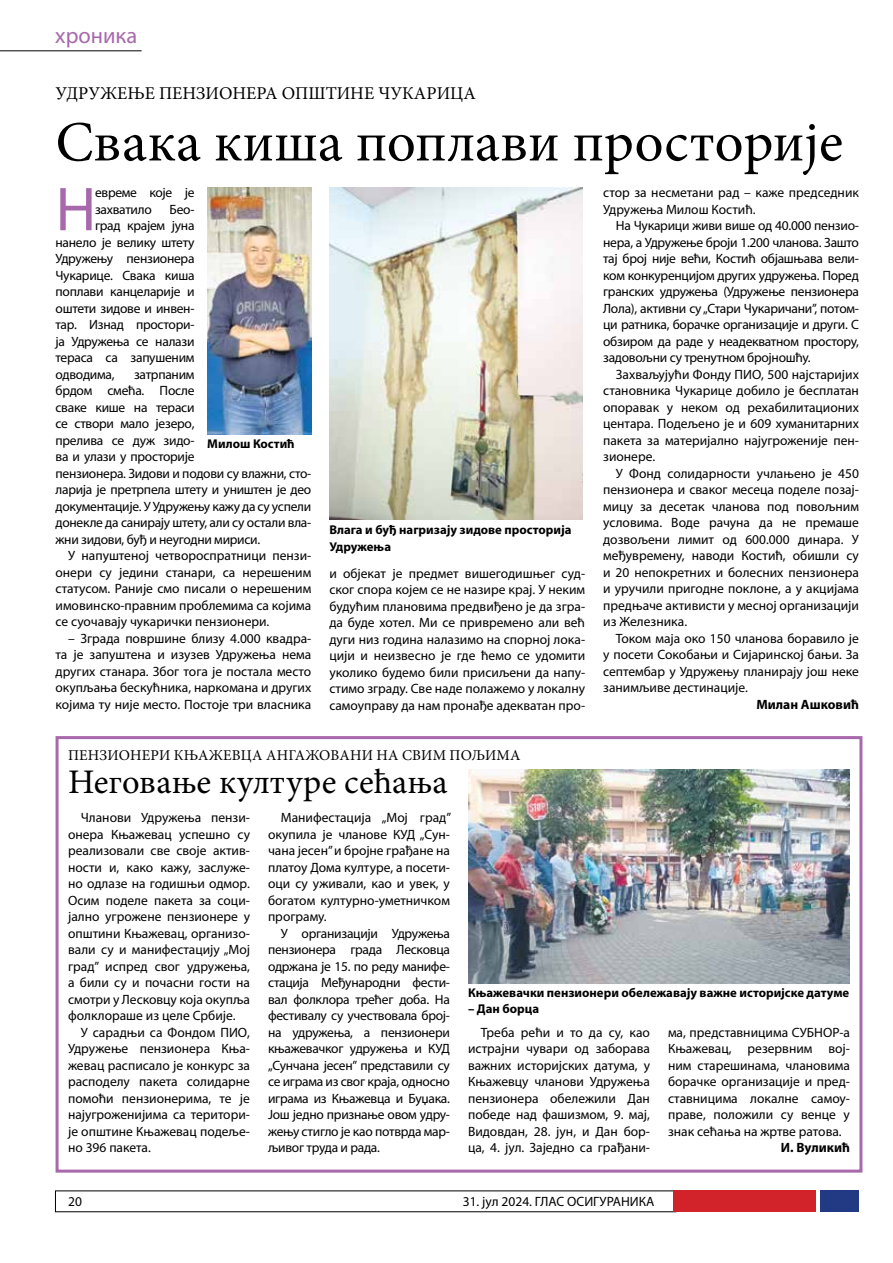
<style>
.page{position:relative;width:893px;height:1263px;background:#fff}
.page>*{position:absolute;margin:0;border:0;box-sizing:border-box;transform-origin:0 0}
.t1{font:62.4px "Myriad Pro";color:#a769ab}
.t2{font:57px "Minion Pro";color:#000}
.t3{font:34.5px "Minion Pro";letter-spacing:.005em;color:#000}
.t4{font:22.5px "Myriad Pro";color:#a769ab}
.t5{font:18px "Minion Pro";color:#000}
.t6{font:15px "Minion Pro";letter-spacing:.01em;color:#000}
.t7{font:13.5px/16.5px "Myriad Pro";letter-spacing:-.005em;color:#000;text-align:justify}
.t8{font:700 13.5px "Myriad Pro";color:#000}
.t9{font:700 12.75px/16.5px "Myriad Pro";color:#000}
</style>
<div class="page">
<div style="left:821px;top:1191px;width:38px;height:21px;background:#223983"></div>
<div style="left:673px;top:1191px;width:143px;height:21px;background:#d2232a"></div>
<hr style="left:0;top:51px;width:142px;height:1px;background:#000">
<img style="left:207px;top:187px;width:104px;height:247px">
<img style="left:329px;top:187px;width:254px;height:332px">
<div style="left:56px;top:736px;width:806px;height:436px;background:#fff;border:3px solid #a769ab"></div>
<img style="left:468px;top:770px;width:382px;height:213px">
<h3 class="t4" style="left:55px;top:22px;width:84px">хроника</h3>
<h3 class="t5" style="left:56px;top:81px;width:422px">УДРУЖЕЊЕ ПЕНЗИОНЕРА ОПШТИНЕ ЧУКАРИЦА</h3>
<h2 class="t2" style="left:56px;top:104px;width:789px">Свака киша поплави просторије</h2>
<h1 class="t1" style="left:56px;top:171px;width:42px">Н</h1>
<p class="t7" style="left:95px;top:184px;width:101px">евреме које је захватило</p>
<p class="t7" style="left:170px;top:201px;width:26px">Бео-</p>
<p class="t7" style="left:95px;top:217px;width:101px">град крајем јуна</p>
<p class="t7" style="left:56px;top:234px;width:140px">нанело је велику штету</p>
<p class="t7" style="left:56px;top:250px;width:140px">Удружењу пензионера</p>
<p class="t7" style="left:56px;top:267px;width:140px">Чукарице. Свака киша</p>
<p class="t7" style="left:56px;top:283px;width:140px">поплави канцеларије и</p>
<p class="t7" style="left:56px;top:300px;width:140px">оштети зидове и инвен-</p>
<p class="t7" style="left:56px;top:316px;width:140px">тар. Изнад простори-</p>
<p class="t7" style="left:56px;top:333px;width:140px">ја Удружења се налази</p>
<p class="t7" style="left:56px;top:349px;width:140px">тераса са запушеним</p>
<p class="t7" style="left:56px;top:366px;width:60px">одводима,</p>
<p class="t7" style="left:56px;top:366px;width:257px;text-align:left;text-indent:78px">затрпаним<br>брдом смећа. После<br>сваке кише на тераси<br>се створи мало језеро,<br>прелива се дуж зидо-<br>ва и улази у просторије<br>пензионера. Зидови и подови су влажни, сто&shy;ларија је претрпела штету и уништен је део документације. У Удружењу кажу да су успели донекле да санирају штету, али су остали вла&shy;жни зидови, буђ и неугодни мириси.</p>
<p class="t7" style="left:56px;top:547px;width:257px;text-indent:13px">У напуштеној четвороспратници пензи&shy;онери су једини станари, са нерешеним статусом. Раније смо писали о нерешеним имовинско-правним проблемима са којима се суочавају чукарички пензионери.</p>
<p class="t7" style="left:56px;top:630px;width:257px;text-indent:13px">– Зграда површине близу 4.000 квадра&shy;та је запуштена и изузев Удружења нема других станара. Због тога је постала место окупљања бескућника, наркомана и других којима ту није место. Постоје три власника</p>
<p class="t9" style="left:207px;top:435px;width:89px">Милош Костић</p>
<p class="t9" style="left:329px;top:521px;width:244px">Влага и буђ нагризају зидове просторија<br>Удружења</p>
<p class="t7" style="left:329px;top:565px;width:257px">и објекат је предмет вишегодишњег суд&shy;ског спора којем се не назире крај. У неким будућим плановима предвиђено је да згра&shy;да буде хотел. Ми се привремено али већ дуги низ година налазимо на спорној лока&shy;цији и неизвесно је где ћемо се удомити уколико будемо били присиљени да напу&shy;стимо зграду. Све наде полажемо у локалну самоуправу да нам пронађе адекватан про-</p>
<p class="t6" style="left:68px;top:745px;width:454px">ПЕНЗИОНЕРИ КЊАЖЕВЦА АНГАЖОВАНИ НА СВИМ ПОЉИМА</p>
<h3 class="t3" style="left:68px;top:759px;width:381px">Неговање културе сећања</h3>
<p class="t7" style="left:603px;top:184px;width:257px">стор за несметани рад – каже председник<br>Удружења Милош Костић.</p>
<p class="t7" style="left:603px;top:217px;width:257px;text-indent:13px">На Чукарици живи више од 40.000 пензио&shy;нера, а Удружење броји 1.200 чланова. Зашто тај број није већи, Костић објашњава вели&shy;ком конкуренцијом других удружења. Поред гранских удружења (Удружење пензионера Лола), активни су „Стари Чукаричани”, потом&shy;ци ратника, борачке организације и други. С обзиром да раде у неадекватном простору, задовољни су тренутном бројношћу.</p>
<p class="t7" style="left:603px;top:366px;width:257px;text-indent:13px">Захваљујући Фонду ПИО, 500 најстаријих становника Чукарице добило је бесплатан опоравак у неком од рехабилитационих центара. Подељено је и 609 хуманитарних пакета за материјално најугроженије пен&shy;зионере.</p>
<p class="t7" style="left:603px;top:465px;width:257px;text-indent:13px">У Фонд солидарности учлањено је 450 пензионера и сваког месеца поделе позај&shy;мицу за десетак чланова под повољним условима. Воде рачуна да не премаше дозвољени лимит од 600.000 динара. У међувремену, наводи Костић, обишли су и 20 непокретних и болесних пензионера и уручили пригодне поклоне, а у акцијама предњаче активисти у месној организацији из Железника.</p>
<p class="t7" style="left:603px;top:630px;width:257px;text-indent:13px">Током маја око 150 чланова боравило је у посети Сокобањи и Сијаринској бањи. За септембар у Удружењу планирају још неке занимљиве дестинације.</p>
<p class="t8" style="left:756px;top:695px;width:104px">Милан Ашковић</p>
<p class="t7" style="left:68px;top:809px;width:183px;text-indent:13px">Чланови Удружења пензи&shy;онера Књажевац успешно су реализовали све своје актив&shy;ности и, како кажу, заслуже&shy;но одлазе на годишњи одмор.<br>Осим поделе пакета за соци&shy;јално угрожене пензионере у општини Књажевац, организо&shy;вали су и манифестацију „Мој град” испред свог удружења, а били су и почасни гости на смотри у Лесковцу која окупља фолклораше из целе Србије.</p>
<p class="t7" style="left:68px;top:1024px;width:183px;text-indent:13px">У сарадњи са Фондом ПИО, Удружење пензионера Кња&shy;жевац расписало је конкурс за расподелу пакета солидарне помоћи пензионерима, те је најугроженијима са територи&shy;је општине Књажевац подеље&shy;но 396 пакета.</p>
<p class="t7" style="left:268px;top:809px;width:185px;text-align:left;text-indent:13px">Манифестација „Мој град” окупила је чланове КУД „Сун&shy;чана јесен” и бројне грађане на платоу Дома културе, а посети&shy;оци су уживали, као и увек, у богатом културно-уметничком програму.</p>
<p class="t7" style="left:268px;top:925px;width:183px;text-indent:13px">У организацији Удружења пензионера града Лесковца одржана је 15. по реду манифе&shy;стација Међународни фести&shy;вал фолклора трећег доба. На фестивалу су учествовала број&shy;на удружења, а пензионери књажевачког удружења и КУД „Сунчана јесен” представили су се играма из свог краја, односно играма из Књажевца и Буџака.<br>Још једно признање овом удру&shy;жењу стигло је као потврда мар&shy;љивог труда и рада.</p>
<p class="t9" style="left:468px;top:983px;width:383px">Књажевачки пензионери обележавају важне историјске датуме</p>
<p class="t9" style="left:468px;top:1000px;width:73px">– Дан борца</p>
<p class="t7" style="left:468px;top:1024px;width:183px;text-indent:13px">Треба рећи и то да су, као истрајни чувари од заборава важних историјских датума, у Књажевцу чланови Удружења пензионера обележили Дан победе над фашизмом, 9. мај, Видовдан, 28. јун, и Дан бор&shy;ца, 4. јул. Заједно са грађани-</p>
<p class="t7" style="left:668px;top:1024px;width:183px">ма, представницима СУБНОР-а Књажевац, резервним вој&shy;ним старешинама, члановима борачке организације и пред&shy;ставницима локалне самоу&shy;праве, положили су венце у знак сећања на жртве ратова.</p>
<p class="t8" style="left:781px;top:1139px;width:71px">И. Вуликић</p>
<p class="t7" style="left:68px;top:1193px;width:15px">20</p>
<p class="t7" style="left:463px;top:1193px;width:193px">31. јул 2024. ГЛАС ОСИГУРАНИКА</p>
</div>
